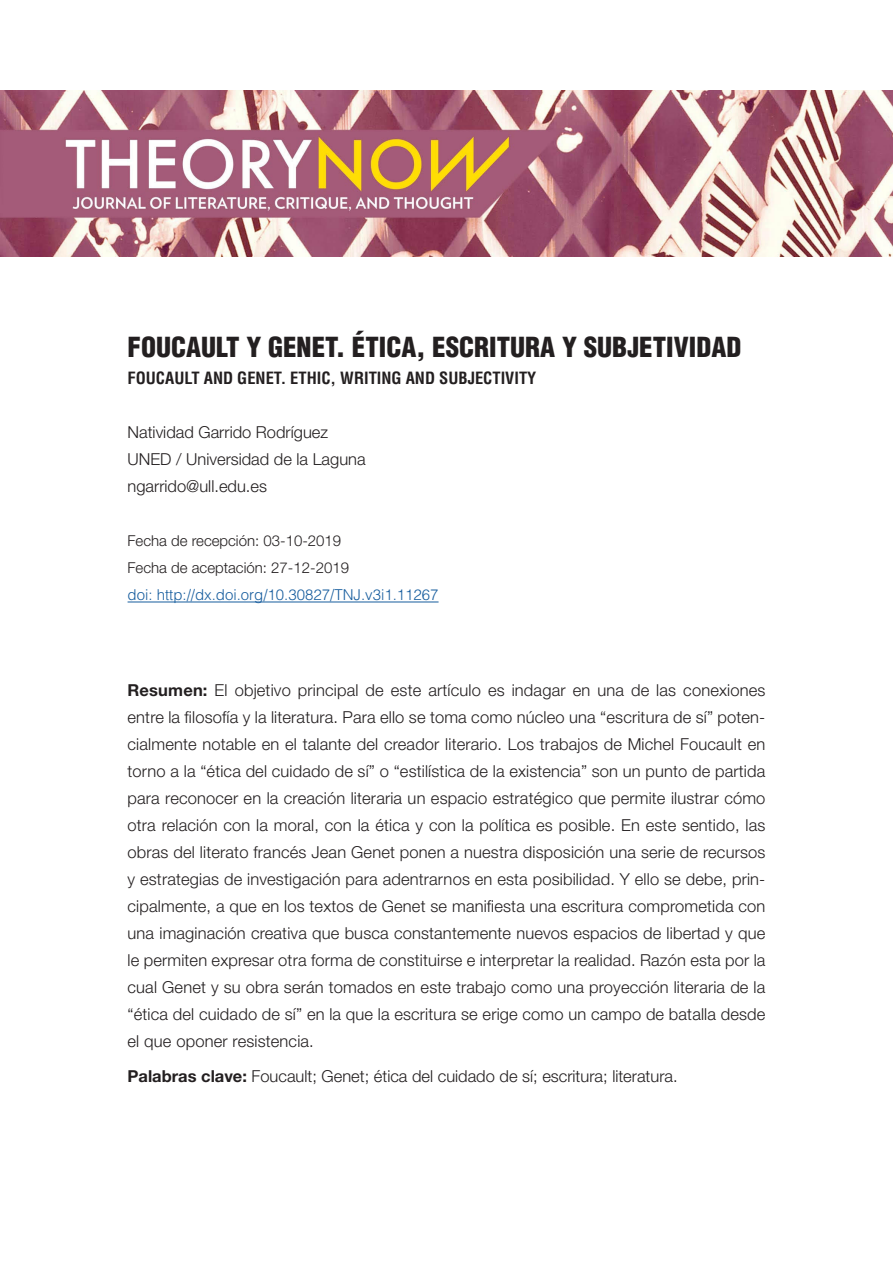
<style>
.page{position:relative;width:893px;height:1263px;background:#fff}
.page>*{position:absolute;margin:0;border:0;box-sizing:border-box;transform-origin:0 0}
.Estilo_de_párrafo_2{font:900 condensed 27px "Helvetica LT Std";color:#231f20}
.texto{font:300 16.5px/27px "Helvetica Neue LT Std";color:#231f20;text-align:justify}
.Estilo_de_párrafo_3{font:700 condensed 16.5px "Helvetica LT Std";color:#231f20}
.texto-2{font:300 15px "Helvetica Neue LT Std";color:#231f20}
.t1{font:300 15px "Helvetica LT Std";color:#175d9e}
.s1{font-weight:700}
</style>
<div class="page">
<hr style="left:128px;top:602px;width:311px;height:1px;background:#175d9e">
<img style="left:0;top:90px;width:893px;height:167px">
<p class="Estilo_de_párrafo_2" style="left:128px;top:330px;width:615px">FOUCAULT Y GENET. ÉTICA, ESCRITURA Y SUBJETIVIDAD</p>
<p class="Estilo_de_párrafo_3" style="left:128px;top:368px;width:410px">FOUCAULT AND GENET. ETHIC, WRITING AND SUBJECTIVITY</p>
<p class="texto" style="left:128px;top:419px;width:202px">Natividad Garrido Rodríguez</p>
<p class="texto" style="left:128px;top:446px;width:240px">UNED / Universidad de la Laguna</p>
<p class="texto" style="left:128px;top:473px;width:141px">ngarrido@ull.edu.es</p>
<p class="texto-2" style="left:128px;top:532px;width:215px">Fecha de recepción: 03-10-2019</p>
<p class="texto-2" style="left:128px;top:559px;width:223px">Fecha de aceptación: 27-12-2019</p>
<p class="t1" style="left:128px;top:586px;width:312px">doi: http://dx.doi.org/10.30827/TNJ.v3i1.11267</p>
<p class="texto" style="left:128px;top:676px;width:639px"><span class="s1">Resumen:</span> El objetivo principal de este artículo es indagar en una de las conexiones entre la filosofía y la literatura. Para ello se toma como núcleo una “escritura de sí” poten&shy;cialmente notable en el talante del creador literario. Los trabajos de Michel Foucault en torno a la “ética del cuidado de sí” o “estilística de la existencia” son un punto de partida para reconocer en la creación literaria un espacio estratégico que permite ilustrar cómo otra relación con la moral, con la ética y con la política es posible. En este sentido, las obras del literato francés Jean Genet ponen a nuestra disposición una serie de recursos y estrategias de investigación para adentrarnos en esta posibilidad. Y ello se debe, prin&shy;cipalmente, a que en los textos de Genet se manifiesta una escritura comprometida con una imaginación creativa que busca constantemente nuevos espacios de libertad y que le permiten expresar otra forma de constituirse e interpretar la realidad. Razón esta por la cual Genet y su obra serán tomados en este trabajo como una proyección literaria de la “ética del cuidado de sí” en la que la escritura se erige como un campo de batalla desde el que oponer resistencia.</p>
<p class="texto" style="left:128px;top:1062px;width:552px"><span class="s1">Palabras clave:</span> Foucault; Genet; ética del cuidado de sí; escritura; literatura.</p>
</div>
